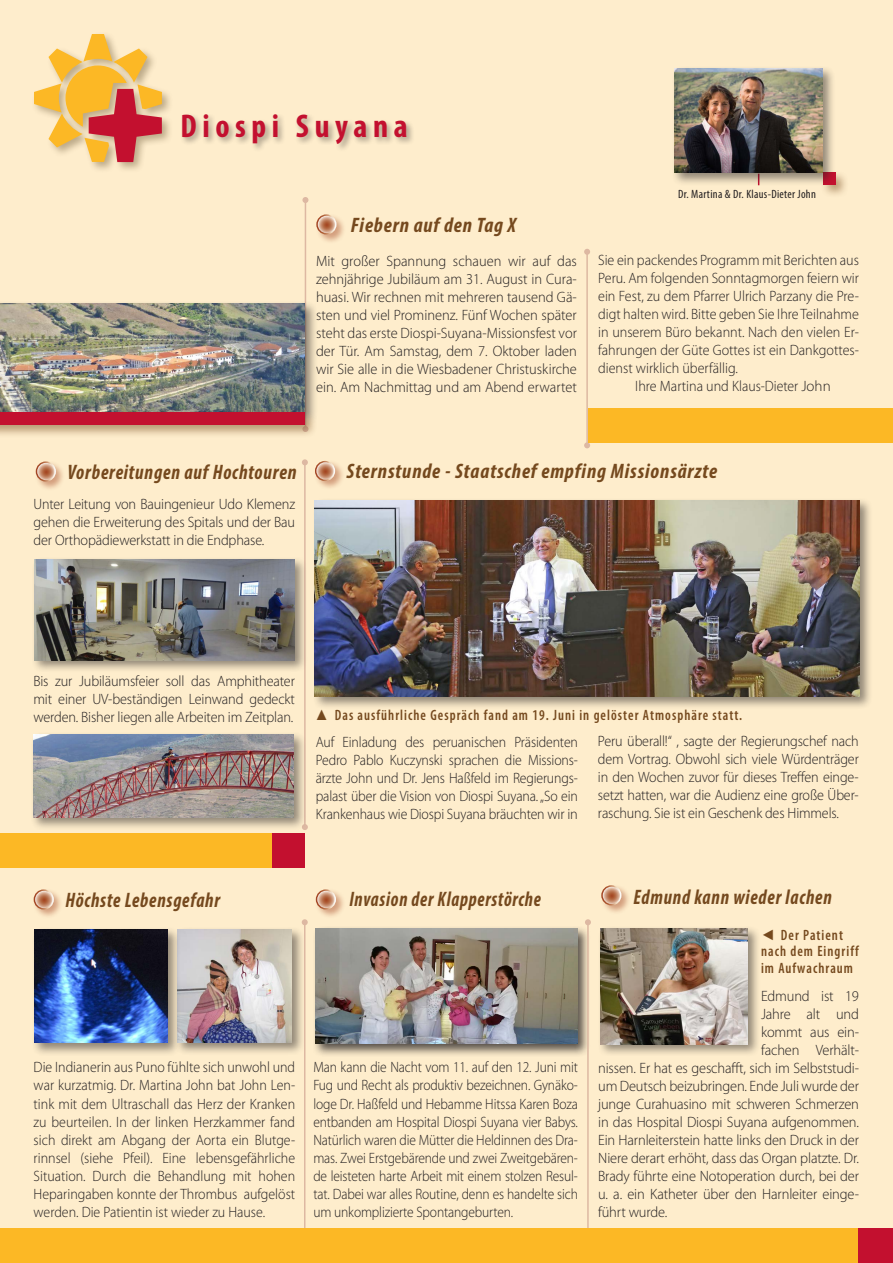
<style>
.page{position:relative;width:893px;height:1263px;background:#fff}
.page>*{position:absolute;margin:0;border:0;box-sizing:border-box;transform-origin:0 0}
.t1{font:700 condensed 33px "Myriad Pro";letter-spacing:.17em;color:#c3102f}
.Fliesstext{font:italic 700 condensed 21px "Myriad Pro";letter-spacing:.04em;color:#75491e}
.Fliesstext-2{font:italic 700 condensed 21px "Myriad Pro";letter-spacing:.04em;color:#75491e;scale:.91 1}
.Fliesstext-3{font:italic 700 condensed 21px "Myriad Pro";letter-spacing:.04em;color:#75491e;scale:.93 1}
.Fliesstext-4{font:italic 700 condensed 21px "Myriad Pro";letter-spacing:.04em;color:#75491e;scale:.88 1}
.Fliesstext-5{font:300 15px/18px "Myriad Pro";letter-spacing:-.01em;color:#231f20;text-align:justify;scale:.94 1}
.Fliesstext-6{font:300 15px "Myriad Pro";letter-spacing:-.01em;color:#231f20;scale:.96 1}
.Fliesstext-7{font:300 15px/18px "Myriad Pro";letter-spacing:-.01em;color:#231f20;text-align:justify;scale:.9 1}
.Marginal{font:300 15px/18px "Myriad Pro";color:#231f20;text-align:justify;scale:.93 1}
.Fliesstext-8{font:300 15px/18px "Myriad Pro";letter-spacing:-.01em;color:#231f20;text-align:justify}
.Fliesstext-9{font:300 15px/18px "Myriad Pro";letter-spacing:-.01em;color:#231f20;text-align:justify;scale:.92 1}
.Fliesstext-10{font:300 15px/18px "Myriad Pro";letter-spacing:-.01em;color:#231f20;text-align:justify;scale:.95 1}
.Fliesstext-11{font:300 15px/18px "Myriad Pro";letter-spacing:-.01em;color:#231f20;text-align:justify;scale:.93 1}
.Marginal-2{font:600 condensed 15px/16.5px "Myriad Pro";letter-spacing:.075em;color:#75491e;scale:.93 1}
.Fliesstext-12{font:condensed 12px "Myriad Pro";letter-spacing:.025em;color:#231f20}
.s1{font-family:"Arial";font-weight:400;font-stretch:normal}
</style>
<div class="page">
<div style="left:0;top:0;width:893px;height:1229px;background:#feedcc"></div>
<hr style="left:305px;top:200px;width:1px;height:229px;background:#ddb8a2">
<svg style="left:302px;top:197px;width:6px;height:6px"></svg>
<div style="left:33px;top:888px;width:30px;height:31px;background:#a44624;opacity:.47"></div>
<svg style="left:34px;top:890px;width:19px;height:19px"></svg>
<div style="left:34px;top:889px;width:20px;height:20px;border:2px solid #fff;border-radius:50%"></div>
<div style="left:174px;top:926px;width:131px;height:130px;background:#231f20;opacity:.5"></div>
<img style="left:181px;top:930px;width:111px;height:113px">
<div style="left:32px;top:927px;width:149px;height:129px;background:#231f20;opacity:.5"></div>
<img style="left:35px;top:930px;width:133px;height:113px">
<div style="left:35px;top:460px;width:31px;height:31px;background:#a44624;opacity:.47"></div>
<svg style="left:36px;top:462px;width:19px;height:19px"></svg>
<div style="left:36px;top:461px;width:20px;height:21px;border:2px solid #fff;border-radius:50%"></div>
<div style="left:312px;top:498px;width:560px;height:212px;background:#231f20;opacity:.5"></div>
<img style="left:315px;top:501px;width:544px;height:196px">
<hr style="left:304px;top:462px;width:2px;height:365px;background:#ddb8a2">
<svg style="left:302px;top:459px;width:6px;height:6px"></svg>
<div style="left:314px;top:460px;width:31px;height:31px;background:#a44624;opacity:.47"></div>
<svg style="left:316px;top:462px;width:18px;height:18px"></svg>
<div style="left:315px;top:461px;width:20px;height:20px;border:2px solid #fff;border-radius:50%"></div>
<div style="left:30px;top:731px;width:277px;height:100px;background:#231f20;opacity:.5"></div>
<img style="left:33px;top:735px;width:260px;height:83px">
<div style="left:31px;top:556px;width:277px;height:117px;background:#231f20;opacity:.5"></div>
<img style="left:34px;top:559px;width:260px;height:101px">
<hr style="left:586px;top:252px;width:2px;height:193px;background:#ddb8a2">
<svg style="left:584px;top:249px;width:6px;height:6px"></svg>
<svg style="left:584px;top:442px;width:6px;height:6px"></svg>
<div style="left:315px;top:213px;width:31px;height:31px;background:#a44624;opacity:.47"></div>
<svg style="left:317px;top:215px;width:19px;height:19px"></svg>
<div style="left:316px;top:214px;width:20px;height:21px;border:2px solid #fff;border-radius:50%"></div>
<hr style="left:304px;top:922px;width:1px;height:341px;background:#ddb8a2">
<svg style="left:302px;top:919px;width:6px;height:6px"></svg>
<div style="left:312px;top:926px;width:279px;height:131px;background:#231f20;opacity:.75"></div>
<img style="left:315px;top:929px;width:263px;height:115px">
<hr style="left:587px;top:922px;width:2px;height:341px;background:#ddb8a2">
<svg style="left:585px;top:919px;width:6px;height:6px"></svg>
<div style="left:600px;top:884px;width:31px;height:31px;background:#a44624;opacity:.47"></div>
<svg style="left:602px;top:886px;width:19px;height:19px"></svg>
<div style="left:601px;top:885px;width:20px;height:20px;border:2px solid #fff;border-radius:50%"></div>
<div style="left:597px;top:925px;width:164px;height:132px;background:#231f20;opacity:.5"></div>
<img style="left:600px;top:928px;width:147px;height:116px">
<div style="left:315px;top:888px;width:31px;height:31px;background:#a44624;opacity:.47"></div>
<svg style="left:317px;top:890px;width:18px;height:19px"></svg>
<div style="left:316px;top:889px;width:20px;height:20px;border:2px solid #fff;border-radius:50%"></div>
<div style="left:31px;top:31px;width:142px;height:143px;background:#574220;opacity:.39"></div>
<svg style="left:34px;top:34px;width:128px;height:128px;background:#edb274"></svg>
<div style="left:181px;top:112px;width:234px;height:40px;background:#231f20;opacity:.39"></div>
<div style="left:588px;top:408px;width:305px;height:34px;background:#fcb825"></div>
<div style="left:0;top:833px;width:305px;height:34px;background:#fcb825"></div>
<div style="left:272px;top:833px;width:33px;height:34px;background:#c3102f"></div>
<div style="left:0;top:1229px;width:893px;height:34px;background:#fcb825"></div>
<div style="left:859px;top:1229px;width:34px;height:34px;background:#c3102f"></div>
<div style="left:820px;top:170px;width:29px;height:28px;background:#75491e;opacity:.49"></div>
<div style="left:671px;top:65px;width:165px;height:121px;background:#231f20;opacity:.5"></div>
<img style="left:675px;top:68px;width:147px;height:105px">
<div style="left:0;top:300px;width:318px;height:126px;background:#231f20;opacity:.5"></div>
<img style="left:0;top:303px;width:305px;height:107px">
<div style="left:0;top:410px;width:318px;height:28px;background:#75491e;opacity:.49"></div>
<div style="left:0;top:412px;width:305px;height:13px;background:#c3102f"></div>
<p class="t1" style="left:180px;top:106px;width:229px">Diospi Suyana</p>
<p class="Fliesstext" style="left:351px;top:211px;width:166px">Fiebern auf den Tag X</p>
<p class="Fliesstext-12" style="left:678px;top:187px;width:139px">Dr. Martina &amp; Dr. Klaus-Dieter John</p>
<p class="Fliesstext-8" style="left:316px;top:252px;width:262px">Mit großer Spannung schauen wir auf das zehnjährige Jubiläum am 31. August in Cura&shy;huasi. Wir rechnen mit mehreren tausend Gä&shy;sten und viel Prominenz. Fünf Wochen später steht das erste Diospi-Suyana-Missionsfest vor der Tür. Am Samstag, dem 7. Oktober laden wir Sie alle in die Wiesbadener Christuskirche ein. Am Nachmittag und am Abend erwartet</p>
<p class="Fliesstext-5" style="left:598px;top:251px;width:279px">Sie ein packendes Programm mit Berichten aus Peru. Am folgenden Sonntagmorgen feiern wir ein Fest, zu dem Pfarrer Ulrich Parzany die Pre&shy;digt halten wird. Bitte geben Sie Ihre Teilnahme in unserem Büro bekannt. Nach den vielen Er&shy;fahrungen der Güte Gottes ist ein Dankgottes&shy;dienst wirklich überfällig.</p>
<p class="Fliesstext-5" style="left:635px;top:377px;width:209px">Ihre Martina und Klaus-Dieter John</p>
<p class="Fliesstext-3" style="left:67px;top:458px;width:248px">Vorbereitungen auf Hochtouren</p>
<p class="Fliesstext-11" style="left:34px;top:495px;width:283px">Unter Leitung von Bauingenieur Udo Klemenz gehen die Erweiterung des Spitals und der Bau der Orthopädiewerkstatt in die Endphase.</p>
<p class="Fliesstext" style="left:347px;top:458px;width:372px">Sternstunde - Staatschef empfing Missionsärzte</p>
<p class="Fliesstext-10" style="left:33px;top:672px;width:277px">Bis zur Jubiläumsfeier soll das Amphitheater mit einer UV-beständigen Leinwand gedeckt werden. Bisher liegen alle Arbeiten im Zeitplan.</p>
<p class="Marginal-2" style="left:315px;top:707px;width:461px"><span class="s1">▲</span> Das ausführliche Gespräch fand am 19. Juni in gelöster Atmosphäre statt.</p>
<p class="Fliesstext-9" style="left:316px;top:733px;width:286px">Auf Einladung des peruanischen Präsidenten Pedro Pablo Kuczynski sprachen die Missions&shy;ärzte John und Dr. Jens Haßfeld im Regierungs&shy;palast über die Vision von Diospi Suyana. „So ein Krankenhaus wie Diospi Suyana bräuchten wir in</p>
<p class="Fliesstext-5" style="left:598px;top:733px;width:279px">Peru überall!“ , sagte der Regierungschef nach dem Vortrag. Obwohl sich viele Würdenträger in den Wochen zuvor für dieses Treffen einge&shy;setzt hatten, war die Audienz eine große Über&shy;raschung. Sie ist ein Geschenk des Himmels.</p>
<p class="Fliesstext-2" style="left:65px;top:886px;width:172px">Höchste Lebensgefahr</p>
<p class="Fliesstext-4" style="left:349px;top:886px;width:219px">Invasion der Klapperstörche</p>
<p class="Marginal" style="left:34px;top:1059px;width:283px">Die Indianerin aus Puno fühlte sich unwohl und war kurzatmig. Dr. Martina John bat John Len&shy;tink mit dem Ultraschall das Herz der Kranken zu beurteilen. In der linken Herzkammer fand sich direkt am Abgang der Aorta ein Blutge&shy;rinnsel (siehe Pfeil). Eine lebensgefährliche Situation. Durch die Behandlung mit hohen Heparingaben konnte der Thrombus aufgelöst werden. Die Patientin ist wieder zu Hause.</p>
<p class="Fliesstext-7" style="left:313px;top:1059px;width:295px">Man kann die Nacht vom 11. auf den 12. Juni mit Fug und Recht als produktiv bezeichnen. Gynäko&shy;loge Dr. Haßfeld und Hebamme Hitssa Karen Boza entbanden am Hospital Diospi Suyana vier Babys.<br>Natürlich waren die Mütter die Heldinnen des Dra&shy;mas. Zwei Erstgebärende und zwei Zweitgebären&shy;de leisteten harte Arbeit mit einem stolzen Resul&shy;tat. Dabei war alles Routine, denn es handelte sich um unkomplizierte Spontangeburten.</p>
<p class="Fliesstext-2" style="left:633px;top:884px;width:219px">Edmund kann wieder lachen</p>
<p class="Marginal-2" style="left:761px;top:926px;width:107px"><span class="s1">◄</span> Der Patient nach dem Eingriff im Aufwachraum</p>
<p class="Fliesstext-6" style="left:761px;top:988px;width:104px">Edmund ist 19</p>
<p class="Fliesstext-6" style="left:761px;top:1006px;width:104px">Jahre alt und</p>
<p class="Fliesstext-6" style="left:761px;top:1024px;width:104px">kommt aus ein-</p>
<p class="Fliesstext-6" style="left:761px;top:1042px;width:104px">fachen Verhält-</p>
<p class="Fliesstext-6" style="left:598px;top:1060px;width:273px">nissen. Er hat es geschafft, sich im Selbststudi-</p>
<p class="Fliesstext-6" style="left:598px;top:1078px;width:273px">um Deutsch beizubringen. Ende Juli wurde der</p>
<p class="Fliesstext-6" style="left:598px;top:1096px;width:273px">junge Curahuasino mit schweren Schmerzen</p>
<p class="Fliesstext-6" style="left:598px;top:1114px;width:273px">in das Hospital Diospi Suyana aufgenommen.</p>
<p class="Fliesstext-6" style="left:598px;top:1132px;width:273px">Ein Harnleiterstein hatte links den Druck in der</p>
<p class="Fliesstext-6" style="left:598px;top:1150px;width:273px">Niere derart erhöht, dass das Organ platzte. Dr.</p>
<p class="Fliesstext-6" style="left:598px;top:1168px;width:273px">Brady führte eine Notoperation durch, bei der</p>
<p class="Fliesstext-6" style="left:598px;top:1186px;width:273px">u. a. ein Katheter über den Harnleiter einge-</p>
<p class="Fliesstext-6" style="left:598px;top:1204px;width:73px">führt wurde.</p>
</div>
